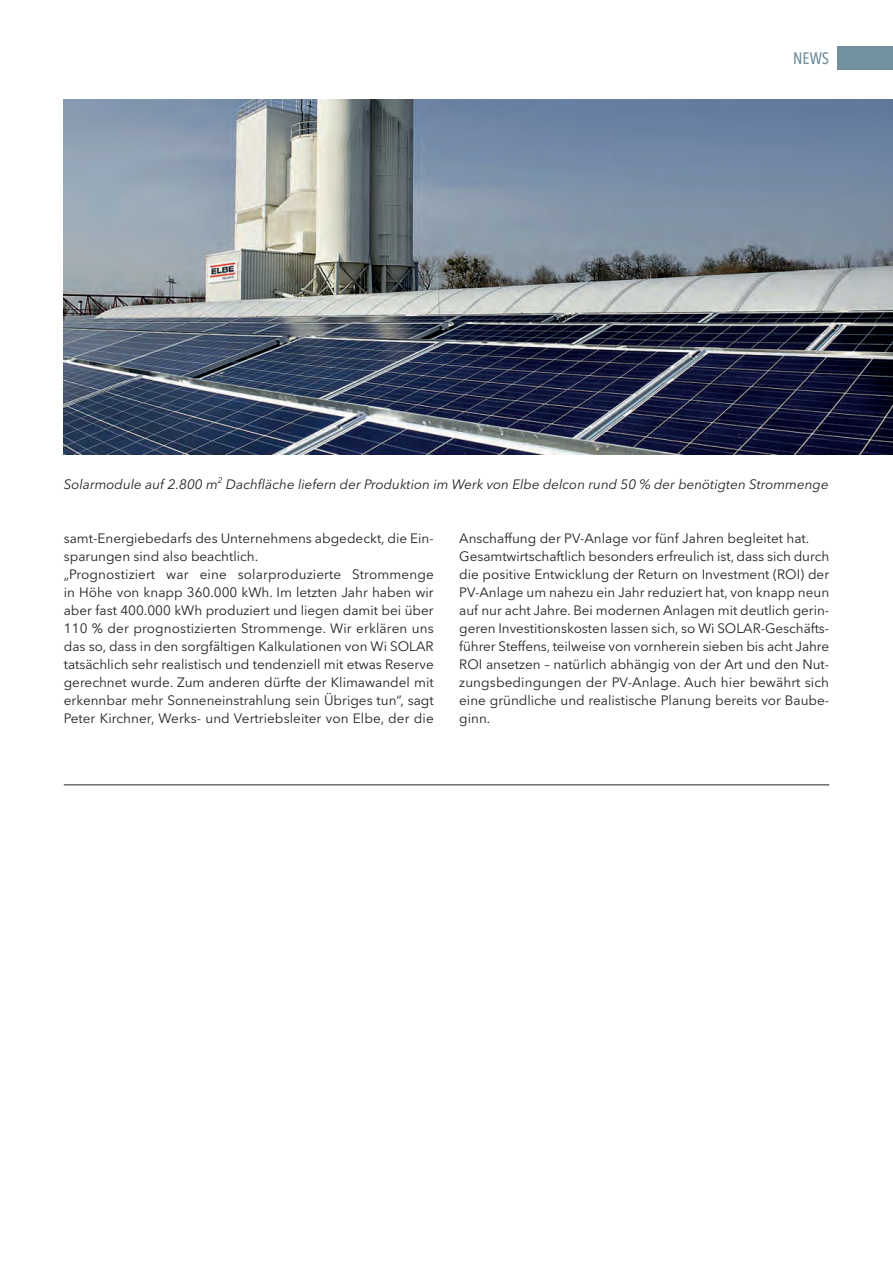
<style>
.page{position:relative;width:893px;height:1263px;background:#fff}
.page>*{position:absolute;margin:0;border:0;box-sizing:border-box;transform-origin:0 0}
.t1{font:500 16.5px "Avenir Next Condensed";color:#73909f}
.t2{font:13.5px/18px "Avenir Next";color:#231f20;text-align:justify}
.t3{font:italic 13.5px "Avenir Next";color:#231f20}
</style>
<div class="page">
<div style="left:838px;top:47px;width:55px;height:23px;background:#73909f"></div>
<img style="left:64px;top:100px;width:829px;height:355px">
<hr style="left:64px;top:784px;width:765px;height:1px;background:#231f20">
<p class="t1" style="left:793px;top:51px;width:38px">NEWS</p>
<p class="t3" style="left:64px;top:478px;width:766px">Solarmodule auf 2.800 m<sup>2</sup> Dachfläche liefern der Produktion im Werk von Elbe delcon rund 50 % der benötigten Strommenge</p>
<p class="t2" style="left:64px;top:530px;width:371px">samt-Energiebedarfs des Unternehmens abgedeckt, die Ein&shy;sparungen sind also beachtlich.</p>
<p class="t2" style="left:64px;top:566px;width:371px">„Prognostiziert war eine solarproduzierte Strommenge in Höhe von knapp 360.000 kWh. Im letzten Jahr haben wir aber fast 400.000 kWh produziert und liegen damit bei über 110 % der prognostizierten Strommenge. Wir erklären uns das so, dass in den sorgfältigen Kalkulationen von Wi SOLAR tatsächlich sehr realistisch und tendenziell mit etwas Reserve gerechnet wurde. Zum anderen dürfte der Klimawandel mit erkennbar mehr Sonneneinstrahlung sein Übriges tun“, sagt Peter Kirchner, Werks- und Vertriebsleiter von Elbe, der die</p>
<p class="t2" style="left:459px;top:530px;width:351px">Anschaffung der PV-Anlage vor fünf Jahren begleitet hat.</p>
<p class="t2" style="left:459px;top:548px;width:371px">Gesamtwirtschaftlich besonders erfreulich ist, dass sich durch die positive Entwicklung der Return on Investment (ROI) der PV-Anlage um nahezu ein Jahr reduziert hat, von knapp neun auf nur acht Jahre. Bei modernen Anlagen mit deutlich gerin&shy;geren Investitionskosten lassen sich, so Wi SOLAR-Geschäfts&shy;führer Steffens, teilweise von vornherein sieben bis acht Jahre ROI ansetzen – natürlich abhängig von der Art und den Nut&shy;zungsbedingungen der PV-Anlage. Auch hier bewährt sich eine gründliche und realistische Planung bereits vor Baube&shy;ginn.</p>
</div>
